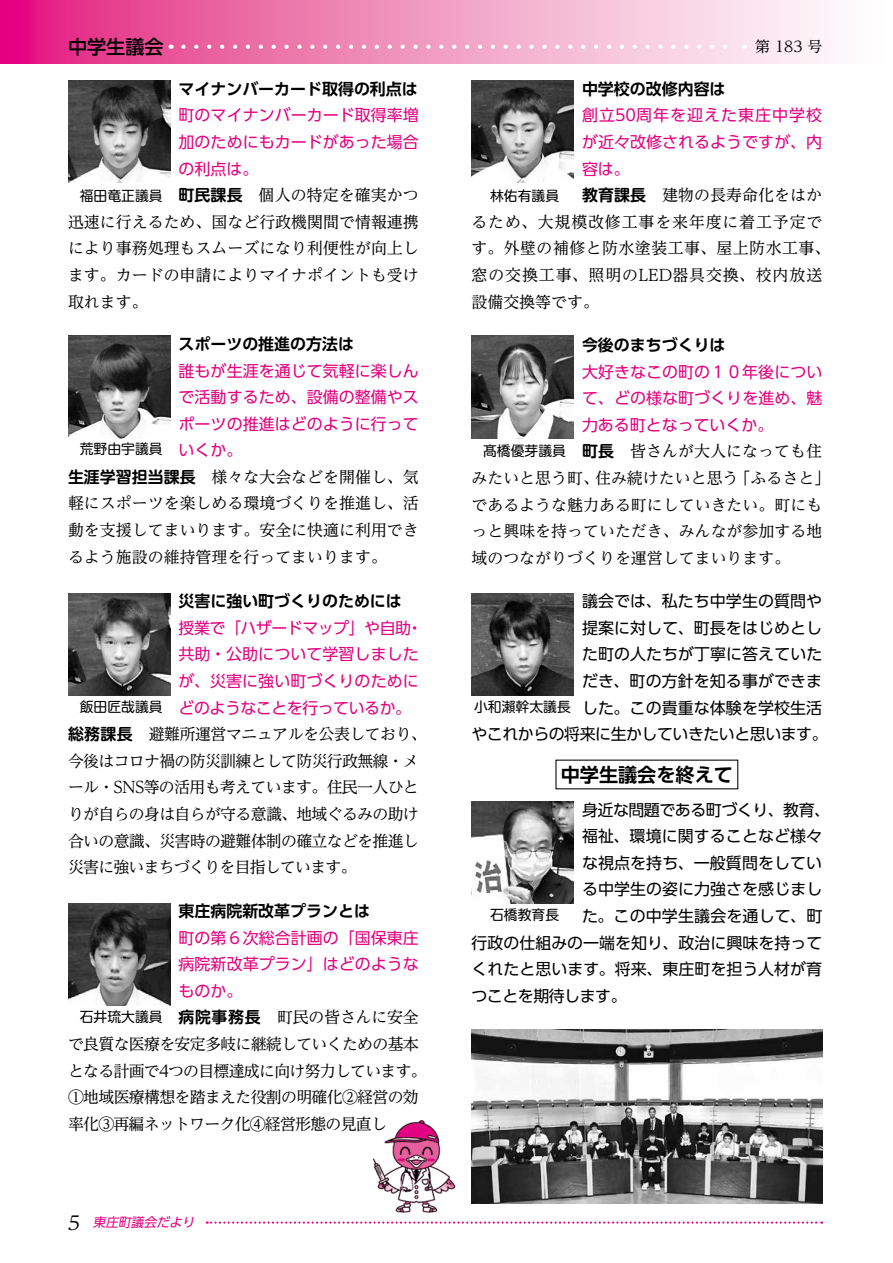
<style>
.page{position:relative;width:893px;height:1263px;background:#fff}
.page>*{position:absolute;margin:0;border:0;box-sizing:border-box;transform-origin:0 0}
.t1{font:700 19.2px "UD Shin Go Pro De";color:#000}
.t2{font:500 19.2px "UD Shin Go Pro";color:#000}
.t3{font:19.2px "UD Reimin Pro";color:#000}
.t4{font:15.9px/26.5px "UD Reimin Pro";color:#000;text-align:justify}
.t5{font:15.9px/26.5px "UD Shin Go Pro";letter-spacing:.005em;color:#e4007f;text-align:justify}
.t6{font:15.9px/26.5px "UD Reimin Pro";letter-spacing:-.045em;color:#000}
.t7{font:15.9px "UD Shin Go Pro";letter-spacing:.005em;color:#000}
.t8{font:15.9px/26.5px "UD Reimin Pro";letter-spacing:.03em;color:#000}
.t9{font:700 15.9px "UD Shin Go Pro De";color:#000}
.t10{font:15.9px "UD Shin Go Pro";letter-spacing:-.03em;color:#000}
.t11{font:14.85px "UD Reimin Pro";color:#000}
.t12{font:13.8px "Shin M Go Pr 6";color:#000}
.t13{font:italic 12.75px "UD Shin Go Pro";color:#e4007f}
.s1{font-family:"UD Shin M Go Pro De";font-weight:700}
</style>
<div class="page">
<svg style="left:0;top:0;width:833px;height:64px;background:#f090bd"></svg>
<svg style="left:207px;top:1221px;width:615px;height:3px"></svg>
<img style="left:372px;top:1120px;width:84px;height:93px">
<svg style="left:183px;top:45px;width:555px;height:4px"></svg>
<img style="left:68px;top:81px;width:102px;height:102px">
<img style="left:68px;top:336px;width:102px;height:102px">
<img style="left:68px;top:593px;width:102px;height:102px">
<img style="left:68px;top:903px;width:102px;height:102px">
<img style="left:471px;top:81px;width:102px;height:102px">
<img style="left:471px;top:593px;width:102px;height:102px">
<img style="left:471px;top:801px;width:102px;height:103px">
<img style="left:471px;top:1029px;width:351px;height:174px">
<img style="left:471px;top:336px;width:102px;height:102px">
<p class="t2" style="left:68px;top:31px;width:97px">中学生議会</p>
<p class="t9" style="left:179px;top:76px;width:241px">マイナンバーカード取得の利点は</p>
<p class="t5" style="left:179px;top:102px;width:242px">町のマイナンバーカード取得率増加のためにもカードがあった場合の利点は。</p>
<p class="t4" style="left:68px;top:181px;width:352px;text-indent:111px"><span class="s1">町民課長</span>　個人の特定を確実かつ迅速に行えるため、国など行政機関間で情報連携により事務処理もスムーズになり利便性が向上します。カードの申請によりマイナポイントも受け取れます。</p>
<p class="t12" style="left:80px;top:185px;width:84px">福田竜正議員</p>
<p class="t9" style="left:179px;top:331px;width:177px">スポーツの推進の方法は</p>
<p class="t5" style="left:179px;top:357px;width:242px">誰もが生涯を通じて気軽に楽しんで活動するため、設備の整備やスポーツの推進はどのように行っていくか。</p>
<p class="t4" style="left:68px;top:463px;width:352px"><span class="s1">生涯学習担当課長　</span>様々な大会などを開催し、気軽にスポーツを楽しめる環境づくりを推進し、活動を支援してまいります。安全に快適に利用できるよう施設の維持管理を行ってまいります。</p>
<p class="t12" style="left:80px;top:438px;width:84px">荒野由宇議員</p>
<p class="t9" style="left:179px;top:588px;width:225px">災害に強い町づくりのためには</p>
<p class="t5" style="left:179px;top:614px;width:242px;text-align:left">授業で「ハザードマップ」や自助共助・公助について学習しましたが、災害に強い町づくりのためにどのようなことを行っているか。</p>
<p class="t6" style="left:68px;top:720px;width:360px"><span class="s1">総務課長　</span>避難所運営マニュアルを公表しており、今後はコロナ禍の防災訓練として防災行政無線・メール・SNS等の活用も考えています。住民一人ひとりが自らの身は自らが守る意識、地域ぐるみの助け合いの意識、災害時の避難体制の確立などを推進し災害に強いまちづくりを目指しています。</p>
<p class="t5" style="left:407px;top:614px;width:17px">・</p>
<p class="t12" style="left:80px;top:695px;width:84px">飯田匠哉議員</p>
<p class="t9" style="left:179px;top:898px;width:193px">東庄病院新改革プランとは</p>
<p class="t5" style="left:179px;top:924px;width:242px">町の第６次総合計画の「国保東庄病院新改革プラン」はどのようなものか。</p>
<p class="t6" style="left:68px;top:1004px;width:360px;text-indent:111px"><span class="s1">病院事務長　</span>町民の皆さんに安全で良質な医療を安定多岐に継続していくための基本となる計画で4つの目標達成に向け努力しています。<br>①地域医療構想を踏まえた役割の明確化②経営の効率化③再編ネットワーク化④経営形態の見直し</p>
<p class="t12" style="left:80px;top:1005px;width:84px">石井琉大議員</p>
<p class="t3" style="left:67px;top:1207px;width:17px">5</p>
<p class="t13" style="left:93px;top:1212px;width:107px">東庄町議会だより</p>
<p class="t11" style="left:755px;top:35px;width:68px">第 183 号</p>
<p class="t9" style="left:582px;top:76px;width:145px">中学校の改修内容は</p>
<p class="t5" style="left:582px;top:102px;width:242px">創立50周年を迎えた東庄中学校が近々改修されるようですが、内容は。</p>
<p class="t8" style="left:471px;top:181px;width:360px;text-indent:111px"><span class="s1">教育課長　</span>建物の長寿命化をはかるため、大規模改修工事を来年度に着工予定です。外壁の補修と防水塗装工事、屋上防水工事、窓の交換工事、照明のLED器具交換、校内放送設備交換等です。</p>
<p class="t12" style="left:490px;top:185px;width:71px">林佑有議員</p>
<p class="t9" style="left:582px;top:332px;width:145px">今後のまちづくりは</p>
<p class="t5" style="left:582px;top:358px;width:242px">大好きなこの町の１０年後について、どの様な町づくりを進め、魅力ある町となっていくか。</p>
<p class="t4" style="left:735px;top:438px;width:97px;text-indent:-153px"><span class="s1">町長</span>　皆さんが大人になっても住「ふるさと「</p>
<p class="t12" style="left:483px;top:440px;width:84px">髙橋優芽議員</p>
<p class="t4" style="left:595px;top:464px;width:145px">住み続けたいと思う</p>
<p class="t4" style="left:471px;top:464px;width:352px;text-align:left">みたいと思う町、<br>であるような魅力ある町にしていきたい。町にもっと興味を持っていただき、みんなが参加する地域のつながりづくりを運営してまいります。</p>
<p class="t7" style="left:582px;top:588px;width:242px">議会では、私たち中学生の質問や</p>
<p class="t7" style="left:582px;top:615px;width:242px">提案に対して、町長をはじめとし</p>
<p class="t7" style="left:582px;top:641px;width:242px">た町の人たちが丁寧に答えていた</p>
<p class="t7" style="left:582px;top:668px;width:242px">だき、町の方針を知る事ができま</p>
<p class="t7" style="left:582px;top:695px;width:242px">した。この貴重な体験を学校生活</p>
<p class="t10" style="left:471px;top:721px;width:358px">やこれからの将来に生かしていきたいと思います。</p>
<p class="t12" style="left:474px;top:695px;width:98px">小和瀨幹太議長</p>
<p class="t1" style="left:561px;top:759px;width:174px">中学生議会を終えて</p>
<p class="t10" style="left:582px;top:797px;width:250px">身近な問題である町づくり、教育、</p>
<p class="t7" style="left:582px;top:823px;width:242px">福祉、環境に関することなど様々</p>
<p class="t7" style="left:582px;top:850px;width:242px">な視点を持ち、一般質問をしてい</p>
<p class="t7" style="left:582px;top:876px;width:242px">る中学生の姿に力強さを感じまし</p>
<p class="t7" style="left:582px;top:903px;width:242px">た。この中学生議会を通して、町</p>
<p class="t7" style="left:471px;top:930px;width:352px">行政の仕組みの一端を知り、政治に興味を持って</p>
<p class="t7" style="left:471px;top:956px;width:352px">くれたと思います。将来、東庄町を担う人材が育</p>
<p class="t10" style="left:471px;top:983px;width:157px">つことを期待します。</p>
<p class="t12" style="left:490px;top:904px;width:71px">石橋教育長</p>
</div>
